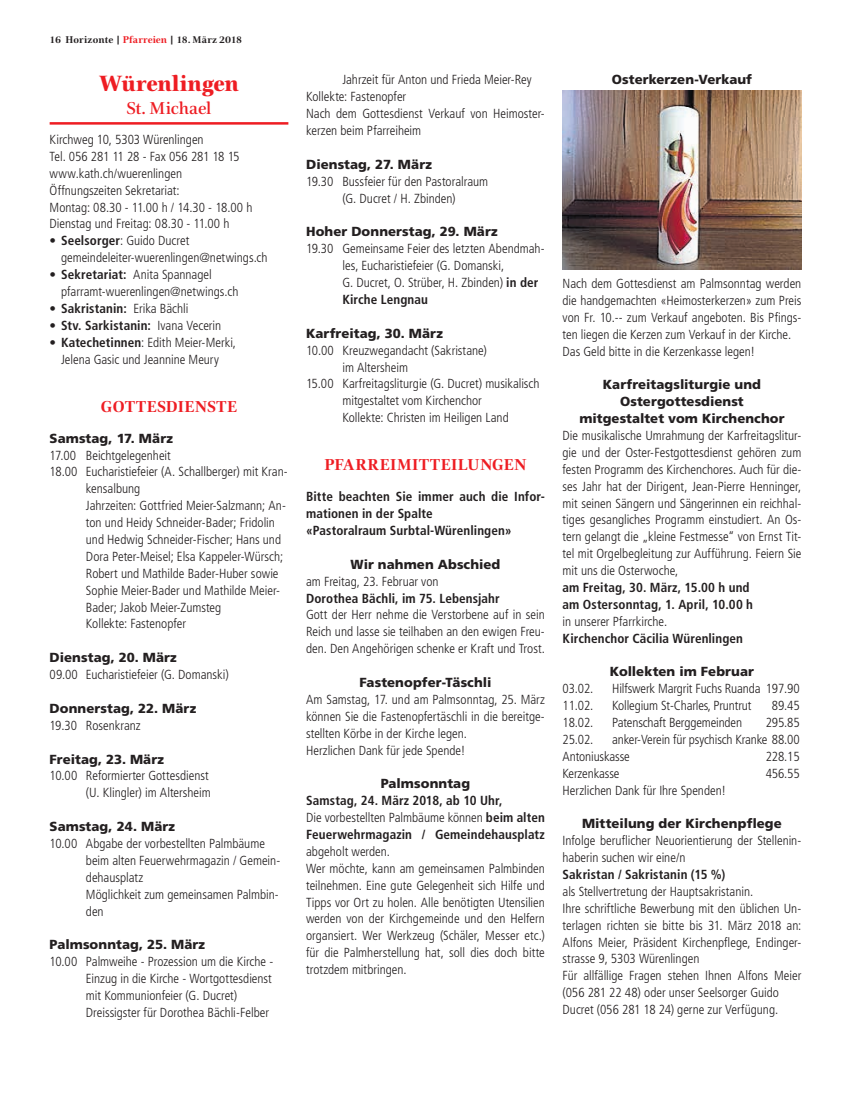
<style>
.page{position:relative;width:851px;height:1099px;background:#fff}
.page>*{position:absolute;margin:0;border:0;box-sizing:border-box;transform-origin:0 0}
.t1{font:800 22.5px "Civita";letter-spacing:-.005em;color:#ee1d23}
.t2{font:500 17.5px "Civita";letter-spacing:-.015em;color:#ee1d23}
.t3{font:700 16.12px "Civita";letter-spacing:.02em;color:#ee1d23}
.t4{font:300 condensed 13.12px/16.9px "Frutiger LT Std";color:#231f20}
.t5{font:700 condensed 13.12px/16.9px "Frutiger LT Std";letter-spacing:.005em;color:#231f20}
.t6{font:900 13.12px/16.9px "Frutiger LT Std";letter-spacing:.005em;color:#231f20;text-align:center}
.t7{font:700 10px "Civita";letter-spacing:.005em;color:#231f20}
.s1{color:#ee1d23}
.s2{font-weight:700}
.s3{font-weight:300}
</style>
<div class="page">
<hr style="left:50px;top:122px;width:238px;height:3px;background:#ee1d23">
<img style="left:562px;top:90px;width:239px;height:179px">
<p class="t7" style="left:50px;top:33px;width:194px">16 Horizonte | <span class="s1">Pfarreien</span> | 18. März 2018</p>
<h1 class="t1" style="left:99px;top:68px;width:141px">Würenlingen</h1>
<h2 class="t2" style="left:126px;top:96px;width:87px">St. Michael</h2>
<p class="t4" style="left:50px;top:131px;width:204px">Kirchweg 10, 5303 Würenlingen<br>Tel. 056 281 11 28 - Fax 056 281 18 15 www.kath.ch/wuerenlingen<br>Öffnungszeiten Sekretariat:<br>Montag: 08.30 - 11.00 h / 14.30 - 18.00 h<br>Dienstag und Freitag: 08.30 - 11.00 h</p>
<p class="t4" style="left:61px;top:232px;width:208px;text-indent:-11px">• <span class="s2">Seelsorger</span>: Guido Ducret gemeindeleiter-wuerenlingen@netwings.ch</p>
<p class="t4" style="left:61px;top:266px;width:179px;text-indent:-11px">• <span class="s2">Sekretariat:</span> Anita Spannagel pfarramt-wuerenlingen@netwings.ch</p>
<p class="t4" style="left:50px;top:300px;width:140px">• <span class="s2">Sakristanin:</span> Erika Bächli</p>
<p class="t5" style="left:50px;top:317px;width:173px"><span class="s3">•</span> Stv. Sarkistanin: <span class="s3">Ivana Vecerin</span></p>
<p class="t4" style="left:50px;top:334px;width:188px;text-align:center">• <span class="s2">Katechetinnen</span>: Edith Meier-Merki,<br>Jelena Gasic und Jeannine Meury</p>
<p class="t3" style="left:101px;top:395px;width:138px">GOTTESDIENSTE</p>
<p class="t6" style="left:50px;top:429px;width:125px">Samstag, 17. März</p>
<p class="t4" style="left:50px;top:447px;width:123px">17.00 Beichtgelegenheit</p>
<p class="t4" style="left:50px;top:463px;width:240px">18.00 Eucharistiefeier (A. Schallberger) mit Kran-</p>
<p class="t4" style="left:86px;top:480px;width:56px">kensalbung</p>
<p class="t4" style="left:86px;top:497px;width:201px">Jahrzeiten: Gottfried Meier-Salzmann; An-</p>
<p class="t4" style="left:86px;top:514px;width:190px">ton und Heidy Schneider-Bader; Fridolin</p>
<p class="t4" style="left:86px;top:531px;width:197px">und Hedwig Schneider-Fischer; Hans und</p>
<p class="t4" style="left:86px;top:548px;width:199px">Dora Peter-Meisel; Elsa Kappeler-Würsch;</p>
<p class="t4" style="left:86px;top:565px;width:194px">Robert und Mathilde Bader-Huber sowie</p>
<p class="t4" style="left:86px;top:582px;width:196px">Sophie Meier-Bader und Mathilde Meier-</p>
<p class="t4" style="left:86px;top:598px;width:137px">Bader; Jakob Meier-Zumsteg</p>
<p class="t4" style="left:86px;top:615px;width:102px">Kollekte: Fastenopfer</p>
<p class="t6" style="left:50px;top:649px;width:129px">Dienstag, 20. März</p>
<p class="t4" style="left:50px;top:666px;width:181px">09.00 Eucharistiefeier (G. Domanski)</p>
<p class="t6" style="left:50px;top:699px;width:148px">Donnerstag, 22. März</p>
<p class="t4" style="left:50px;top:717px;width:93px">19.30 Rosenkranz</p>
<p class="t6" style="left:50px;top:750px;width:116px">Freitag, 23. März</p>
<p class="t4" style="left:50px;top:767px;width:163px;text-align:right">10.00 Reformierter Gottesdienst (U. Klingler) im Altersheim</p>
<p class="t6" style="left:50px;top:818px;width:127px">Samstag, 24. März</p>
<p class="t4" style="left:86px;top:835px;width:196px;text-indent:-36px">10.00 Abgabe der vorbestellten Palmbäume beim alten Feuerwehrmagazin / Gemein&shy;dehausplatz<br>Möglichkeit zum gemeinsamen Palmbin&shy;den</p>
<p class="t6" style="left:50px;top:936px;width:157px">Palmsonntag, 25. März</p>
<p class="t4" style="left:86px;top:953px;width:189px;text-indent:-36px">10.00 Palmweihe - Prozession um die Kirche - Einzug in die Kirche - Wortgottesdienst mit Kommunionfeier (G. Ducret)<br>Dreissigster für Dorothea Bächli-Felber</p>
<p class="t4" style="left:306px;top:72px;width:240px;text-indent:36px">Jahrzeit für Anton und Frieda Meier-Rey Kollekte: Fastenopfer<br>Nach dem Gottesdienst Verkauf von Heimoster&shy;kerzen beim Pfarreiheim</p>
<p class="t6" style="left:306px;top:156px;width:127px">Dienstag, 27. März</p>
<p class="t4" style="left:306px;top:173px;width:183px;text-align:center">19.30 Bussfeier für den Pastoralraum (G. Ducret / H. Zbinden)</p>
<p class="t6" style="left:306px;top:223px;width:193px">Hoher Donnerstag, 29. März</p>
<p class="t4" style="left:342px;top:240px;width:204px;text-indent:-36px">19.30 Gemeinsame Feier des letzten Abendmah&shy;les, Eucharistiefeier (G. Domanski,<br>G. Ducret, O. Strüber, H. Zbinden) <span class="s2">in der Kirche Lengnau</span></p>
<p class="t6" style="left:306px;top:325px;width:138px">Karfreitag, 30. März</p>
<p class="t4" style="left:306px;top:342px;width:182px">10.00 Kreuzwegandacht (Sakristane)</p>
<p class="t4" style="left:342px;top:359px;width:67px">im Altersheim</p>
<p class="t4" style="left:306px;top:375px;width:235px">15.00 Karfreitagsliturgie (G. Ducret) musikalisch</p>
<p class="t4" style="left:342px;top:392px;width:141px">mitgestaltet vom Kirchenchor</p>
<p class="t4" style="left:342px;top:409px;width:168px">Kollekte: Christen im Heiligen Land</p>
<p class="t3" style="left:324px;top:454px;width:204px">PFARREIMITTEILUNGEN</p>
<p class="t5" style="left:306px;top:488px;width:240px">Bitte beachten Sie immer auch die Infor&shy;mationen in der Spalte<br>«Pastoralraum Surbtal-Würenlingen»</p>
<p class="t6" style="left:350px;top:555px;width:151px">Wir nahmen Abschied</p>
<p class="t4" style="left:306px;top:573px;width:134px">am Freitag, 23. Februar von</p>
<p class="t5" style="left:306px;top:589px;width:195px">Dorothea Bächli, im 75. Lebensjahr</p>
<p class="t4" style="left:306px;top:606px;width:240px;text-align:justify">Gott der Herr nehme die Verstorbene auf in sein Reich und lasse sie teilhaben an den ewigen Freu&shy;den. Den Angehörigen schenke er Kraft und Trost.</p>
<p class="t6" style="left:359px;top:674px;width:133px">Fastenopfer-Täschli</p>
<p class="t4" style="left:306px;top:691px;width:240px">Am Samstag, 17. und am Palmsonntag, 25. März können Sie die Fastenopfertäschli in die bereitge&shy;stellten Körbe in der Kirche legen.<br>Herzlichen Dank für jede Spende!</p>
<p class="t6" style="left:381px;top:775px;width:91px">Palmsonntag</p>
<p class="t5" style="left:306px;top:792px;width:240px">Samstag, 24. März 2018, ab 10 Uhr,<br><span class="s3">Die vorbestellten Palmbäume können</span> beim alten<br>Feuerwehrmagazin / Gemeindehausplatz</p>
<p class="t4" style="left:306px;top:843px;width:240px">abgeholt werden.<br>Wer möchte, kann am gemeinsamen Palmbinden teilnehmen. Eine gute Gelegenheit sich Hilfe und Tipps vor Ort zu holen. Alle benötigten Utensilien werden von der Kirchgemeinde und den Helfern organsiert. Wer Werkzeug (Schäler, Messer etc.) für die Palmherstellung hat, soll dies doch bitte trotzdem mitbringen.</p>
<p class="t6" style="left:611px;top:71px;width:142px">Osterkerzen-Verkauf</p>
<p class="t4" style="left:562px;top:275px;width:240px">Nach dem Gottesdienst am Palmsonntag werden die handgemachten «Heimosterkerzen» zum Preis von Fr. 10.-- zum Verkauf angeboten. Bis Pfings&shy;ten liegen die Kerzen zum Verkauf in der Kirche.<br>Das Geld bitte in die Kerzenkasse legen!</p>
<p class="t6" style="left:579px;top:376px;width:207px">Karfreitagsliturgie und<br>Ostergottesdienst mitgestaltet vom Kirchenchor</p>
<p class="t4" style="left:562px;top:427px;width:240px;text-align:justify">Die musikalische Umrahmung der Karfreitagslitur&shy;gie und der Oster-Festgottesdienst gehören zum festen Programm des Kirchenchores. Auch für die&shy;ses Jahr hat der Dirigent, Jean-Pierre Henninger, mit seinen Sängern und Sängerinnen ein reichhal&shy;tiges gesangliches Programm einstudiert. An Os&shy;tern gelangt die „kleine Festmesse“ von Ernst Tit&shy;tel mit Orgelbegleitung zur Aufführung. Feiern Sie mit uns die Osterwoche,</p>
<p class="t5" style="left:562px;top:579px;width:192px">am Freitag, 30. März, 15.00 h und am Ostersonntag, 1. April, 10.00 h</p>
<p class="t4" style="left:562px;top:613px;width:106px">in unserer Pfarrkirche.</p>
<p class="t5" style="left:562px;top:629px;width:182px">Kirchenchor Cäcilia Würenlingen</p>
<p class="t6" style="left:610px;top:663px;width:145px">Kollekten im Februar</p>
<p class="t4" style="left:562px;top:680px;width:32px">03.02.</p>
<p class="t4" style="left:612px;top:680px;width:189px">Hilfswerk Margrit Fuchs Ruanda 197.90</p>
<p class="t4" style="left:562px;top:697px;width:32px">11.02.</p>
<p class="t4" style="left:612px;top:697px;width:141px">Kollegium St-Charles, Pruntrut</p>
<p class="t4" style="left:771px;top:697px;width:29px">89.45</p>
<p class="t4" style="left:562px;top:714px;width:32px">18.02.</p>
<p class="t4" style="left:612px;top:714px;width:131px">Patenschaft Berggemeinden</p>
<p class="t4" style="left:765px;top:714px;width:35px">295.85</p>
<p class="t4" style="left:562px;top:731px;width:32px">25.02.</p>
<p class="t4" style="left:562px;top:731px;width:238px;text-indent:50px">anker-Verein für psychisch Kranke 88.00<br>Antoniuskasse</p>
<p class="t4" style="left:765px;top:748px;width:35px">228.15</p>
<p class="t4" style="left:562px;top:765px;width:58px">Kerzenkasse</p>
<p class="t4" style="left:765px;top:765px;width:35px">456.55</p>
<p class="t4" style="left:562px;top:781px;width:165px">Herzlichen Dank für Ihre Spenden!</p>
<p class="t6" style="left:582px;top:815px;width:201px">Mitteilung der Kirchenpflege</p>
<p class="t4" style="left:562px;top:832px;width:240px">Infolge beruflicher Neuorientierung der Stellenin&shy;haberin suchen wir eine/n</p>
<p class="t5" style="left:562px;top:866px;width:164px">Sakristan / Sakristanin (15 %)</p>
<p class="t4" style="left:562px;top:883px;width:240px">als Stellvertretung der Hauptsakristanin.<br>Ihre schriftliche Bewerbung mit den üblichen Un&shy;terlagen richten sie bitte bis 31. März 2018 an:<br>Alfons Meier, Präsident Kirchenpflege, Endinger&shy;strasse 9, 5303 Würenlingen<br>Für allfällige Fragen stehen Ihnen Alfons Meier (056 281 22 48) oder unser Seelsorger Guido Ducret (056 281 18 24) gerne zur Verfügung.</p>
</div>
